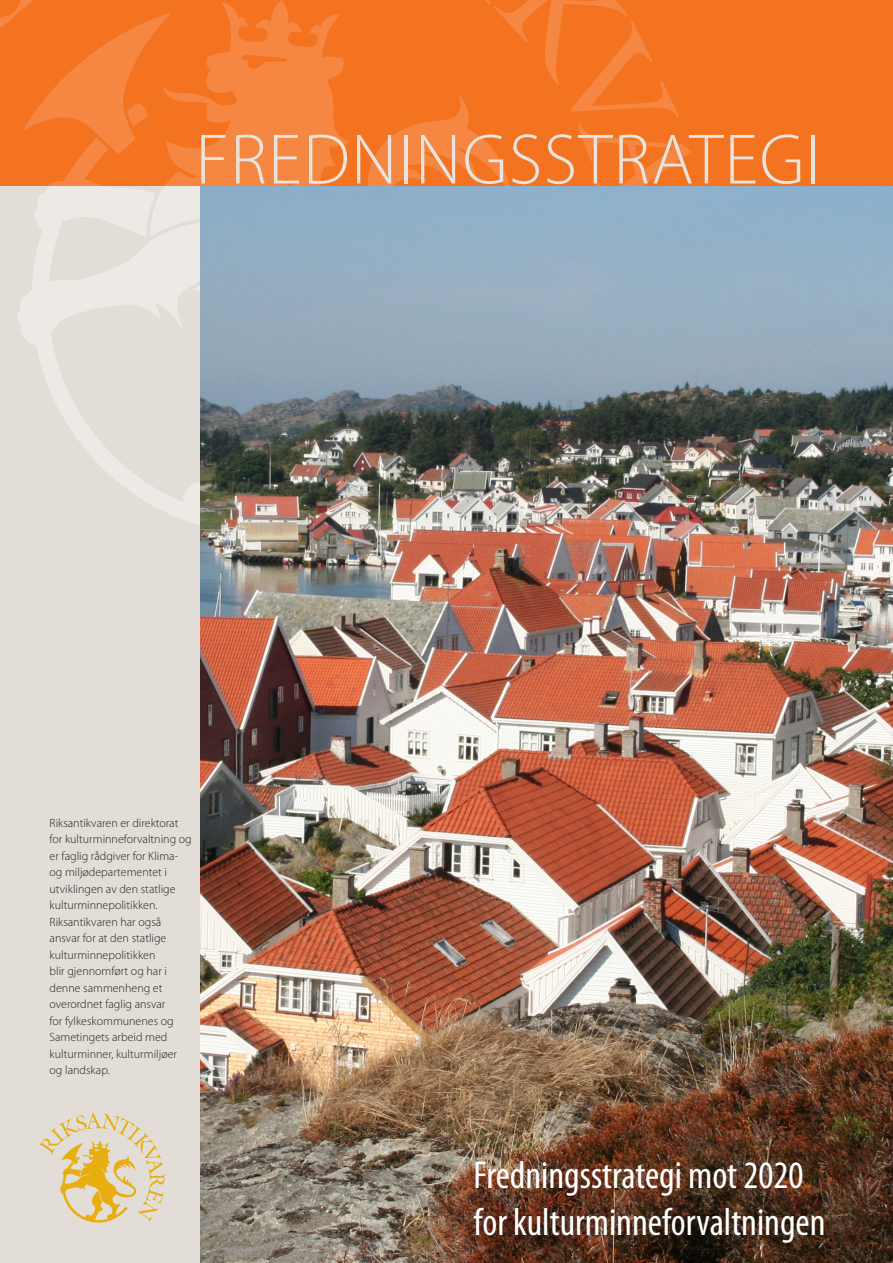
<style>
.page{position:relative;width:893px;height:1263px;background:#fff}
.page>*{position:absolute;margin:0;border:0;box-sizing:border-box;transform-origin:0 0}
.Topp{font:300 72px "Myriad Pro";letter-spacing:.02em;color:#e9e5de}
.Tittel_hoved{font:condensed 39px "Myriad Pro";color:#fff}
.Stolpe{font:300 12px/16.5px "Myriad Pro";color:#231f20}
</style>
<div class="page">
<img style="left:200px;top:185px;width:693px;height:1078px">
<div style="left:0;top:178px;width:200px;height:1085px;background:#e2ddd7"></div>
<svg style="left:17px;top:185px;width:183px;height:340px"></svg>
<div style="left:0;top:0;width:893px;height:185px;background:#f47321"></div>
<svg style="left:0;top:0;width:33px;height:27px"></svg>
<svg style="left:485px;top:0;width:194px;height:117px"></svg>
<img style="left:527px;top:124px;width:175px;height:406px">
<svg style="left:17px;top:1px;width:503px;height:184px"></svg>
<svg style="left:39px;top:1113px;width:126px;height:110px"></svg>
<p class="Topp" style="left:196px;top:120px;width:627px">FREDNINGSSTRATEGI</p>
<p class="Stolpe" style="left:50px;top:815px;width:144px">Riksantikvaren er direktorat for kulturminneforvaltning og er faglig rådgiver for Klima&shy;og miljødepartementet i utviklingen av den statlige kulturminnepolitikken.<br>Riksantikvaren har også ansvar for at den statlige kulturminnepolitikken<br>blir gjennomført og har i denne sammenheng et overordnet faglig ansvar<br>for fylkeskommunenes og<br>Sametingets arbeid med kulturminner, kulturmiljøer og landskap.</p>
<p class="Tittel_hoved" style="left:473px;top:1154px;width:331px">Fredningsstrategi mot 2020</p>
<p class="Tittel_hoved" style="left:473px;top:1201px;width:354px">for kulturminneforvaltningen</p>
</div>
